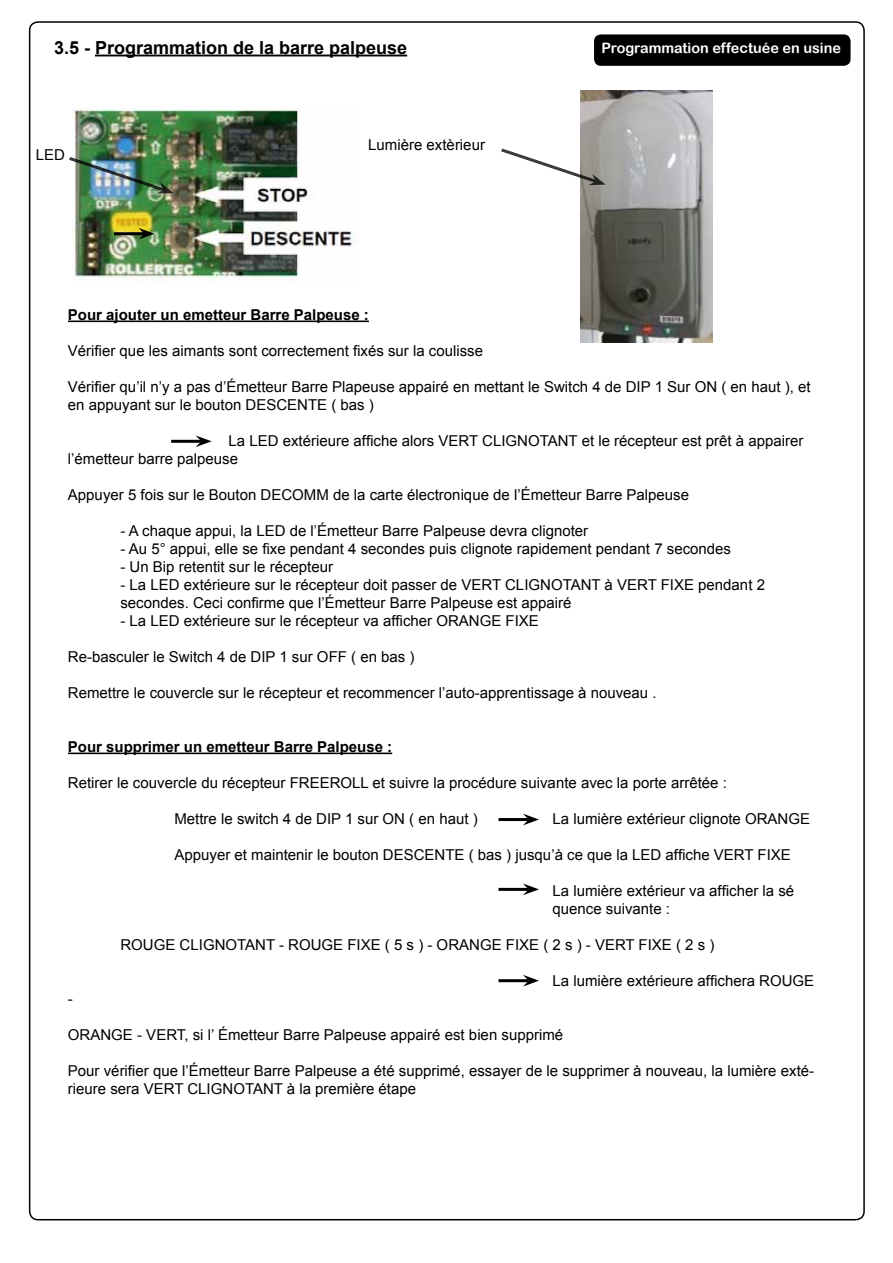
<style>
.page{position:relative;width:893px;height:1263px;background:#fff}
.page>*{position:absolute;margin:0;border:0;box-sizing:border-box;transform-origin:0 0}
.t1{font:700 18px "Arial";color:#000}
.t2{font:15px/18px "Arial";color:#000}
.t3{font:700 15px "Arial";color:#000}
.t4{font:14.4px "Arial Rounded MT Bold";color:#fff}
</style>
<div class="page">
<hr style="left:68px;top:320px;width:301px;height:2px;background:#000">
<hr style="left:68px;top:752px;width:324px;height:2px;background:#000">
<hr style="left:498px;top:818px;width:31px;height:3px;background:#000">
<svg style="left:523px;top:814px;width:16px;height:11px"></svg>
<img style="left:73px;top:108px;width:282px;height:173px">
<hr style="left:114px;top:232px;width:30px;height:3px;background:#000">
<svg style="left:138px;top:228px;width:17px;height:12px"></svg>
<hr style="left:498px;top:888px;width:31px;height:3px;background:#000">
<svg style="left:523px;top:883px;width:16px;height:12px"></svg>
<hr style="left:498px;top:979px;width:31px;height:3px;background:#000">
<svg style="left:523px;top:975px;width:16px;height:11px"></svg>
<hr style="left:171px;top:440px;width:30px;height:3px;background:#000">
<svg style="left:196px;top:435px;width:16px;height:12px"></svg>
<hr style="left:95px;top:55px;width:312px;height:1px;background:#000">
<div style="left:594px;top:34px;width:257px;height:32px;background:#000;border-radius:7px"></div>
<img style="left:69px;top:155px;width:105px;height:39px">
<img style="left:580px;top:90px;width:132px;height:252px">
<svg style="left:501px;top:147px;width:105px;height:38px"></svg>
<p class="t1" style="left:54px;top:35px;width:355px">3.5 - Programmation de la barre palpeuse</p>
<p class="t4" style="left:601px;top:39px;width:241px">Programmation effectuée en usine</p>
<p class="t2" style="left:36px;top:146px;width:31px">LED</p>
<p class="t2" style="left:368px;top:136px;width:118px">Lumière extèrieur</p>
<p class="t3" style="left:68px;top:304px;width:302px">Pour ajouter un emetteur Barre Palpeuse :</p>
<p class="t2" style="left:68px;top:342px;width:417px">Vérifier que les aimants sont correctement fixés sur la coulisse</p>
<p class="t2" style="left:68px;top:378px;width:744px">Vérifier qu’il n’y a pas d’Émetteur Barre Plapeuse appairé en mettant le Switch 4 de DIP 1 Sur ON ( en haut ), et en appuyant sur le bouton DESCENTE ( bas )</p>
<p class="t2" style="left:68px;top:432px;width:737px;text-indent:160px">La LED extérieure affiche alors VERT CLIGNOTANT et le récepteur est prêt à appairer l’émetteur barre palpeuse</p>
<p class="t2" style="left:68px;top:486px;width:623px">Appuyer 5 fois sur le Bouton DECOMM de la carte électronique de l’Émetteur Barre Palpeuse</p>
<p class="t2" style="left:120px;top:522px;width:469px">- A chaque appui, la LED de l’Émetteur Barre Palpeuse devra clignoter</p>
<p class="t2" style="left:120px;top:540px;width:612px">- Au 5° appui, elle se fixe pendant 4 secondes puis clignote rapidement pendant 7 secondes</p>
<p class="t2" style="left:120px;top:558px;width:214px">- Un Bip retentit sur le récepteur</p>
<p class="t2" style="left:120px;top:576px;width:646px">- La LED extérieure sur le récepteur doit passer de VERT CLIGNOTANT à VERT FIXE pendant 2 secondes. Ceci confirme que l’Émetteur Barre Palpeuse est appairé</p>
<p class="t2" style="left:120px;top:612px;width:420px">- La LED extérieure sur le récepteur va afficher ORANGE FIXE</p>
<p class="t2" style="left:68px;top:648px;width:348px">Re-basculer le Switch 4 de DIP 1 sur OFF ( en bas )</p>
<p class="t2" style="left:68px;top:684px;width:590px">Remettre le couvercle sur le récepteur et recommencer l’auto-apprentissage à nouveau .</p>
<p class="t3" style="left:68px;top:736px;width:326px">Pour supprimer un emetteur Barre Palpeuse :</p>
<p class="t2" style="left:68px;top:774px;width:660px">Retirer le couvercle du récepteur FREEROLL et suivre la procédure suivante avec la porte arrêtée :</p>
<p class="t2" style="left:174px;top:810px;width:305px">Mettre le switch 4 de DIP 1 sur ON ( en haut )</p>
<p class="t2" style="left:552px;top:810px;width:259px">La lumière extérieur clignote ORANGE</p>
<p class="t2" style="left:174px;top:846px;width:618px">Appuyer et maintenir le bouton DESCENTE ( bas ) jusqu’à ce que la LED affiche VERT FIXE</p>
<p class="t2" style="left:552px;top:882px;width:243px">La lumière extérieur va afficher la sé quence suivante :</p>
<p class="t2" style="left:120px;top:936px;width:595px">ROUGE CLIGNOTANT - ROUGE FIXE ( 5 s ) - ORANGE FIXE ( 2 s ) - VERT FIXE ( 2 s )</p>
<p class="t2" style="left:552px;top:972px;width:263px">La lumière extérieure affichera ROUGE</p>
<p class="t2" style="left:68px;top:990px;width:6px">-</p>
<p class="t2" style="left:68px;top:1026px;width:497px">ORANGE - VERT, si l’ Émetteur Barre Palpeuse appairé est bien supprimé</p>
<p class="t2" style="left:68px;top:1062px;width:748px">Pour vérifier que l’Émetteur Barre Palpeuse a été supprimé, essayer de le supprimer à nouveau, la lumière exté&shy;rieure sera VERT CLIGNOTANT à la première étape</p>
</div>
